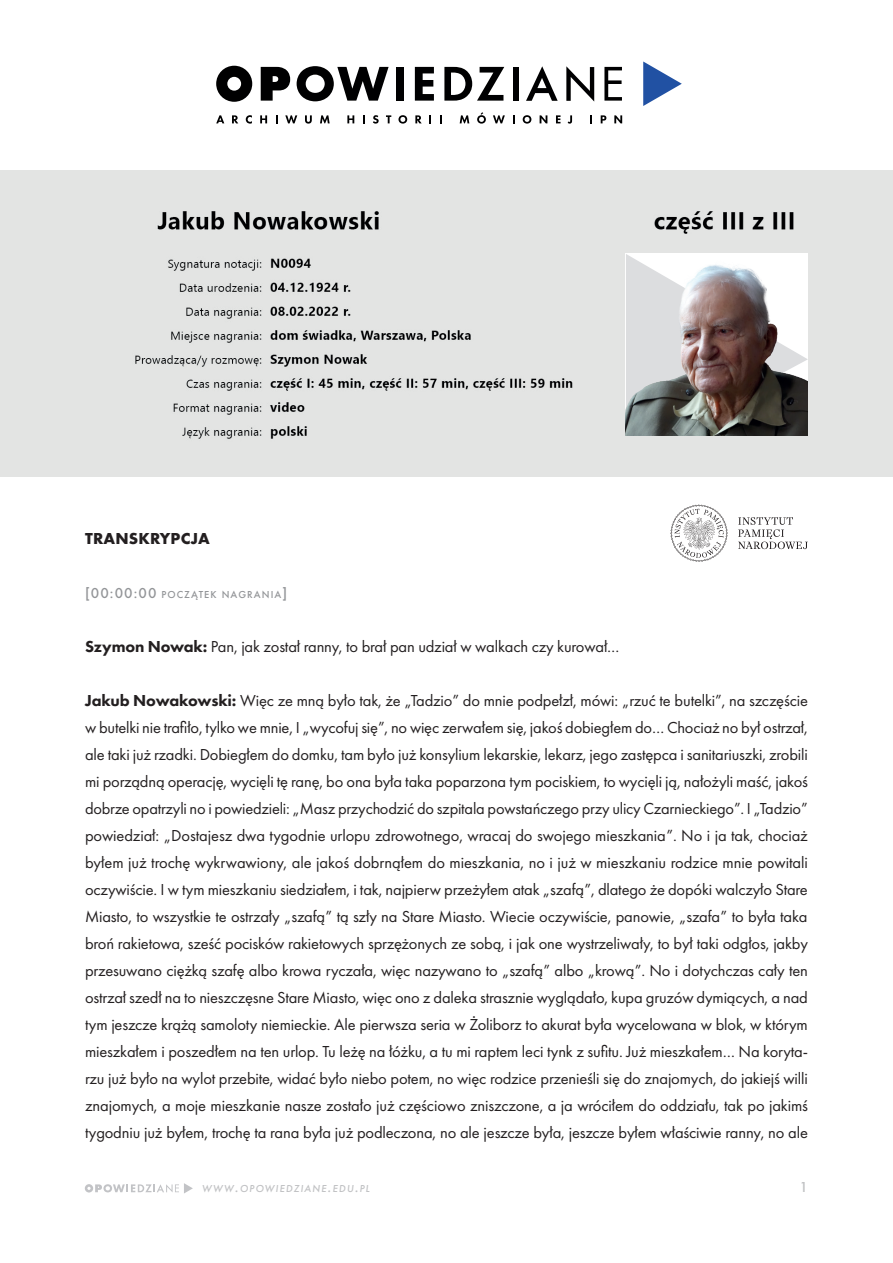
<style>
.page{position:relative;width:893px;height:1263px;background:#fff}
.page>*{position:absolute;margin:0;border:0;box-sizing:border-box;transform-origin:0 0}
.t1{font:16.5px/27px "Futura PT";letter-spacing:-.01em;color:#231f20;text-align:justify}
.t2{font:700 16.5px "Futura PT";letter-spacing:.01em;color:#231f20}
.t3{font:500 15px "Futura PT";color:#c1c2c4}
.t4{font:500 10.5px "Futura PT";letter-spacing:.105em;color:#939598}
.t5{font:italic 500 10.5px "Futura PT";letter-spacing:.105em;color:#c1c2c4}
.s1{font-size:15px}
.s2{font-weight:800}
</style>
<div class="page">
<svg style="left:85px;top:1183px;width:108px;height:10px"></svg>
<div style="left:0;top:171px;width:893px;height:306px;background:#e3e4e3"></div>
<svg style="left:261px;top:67px;width:29px;height:34px"></svg>
<svg style="left:297px;top:66px;width:92px;height:35px"></svg>
<div style="left:396px;top:67px;width:8px;height:34px;background:#000001"></div>
<svg style="left:415px;top:67px;width:19px;height:34px"></svg>
<svg style="left:444px;top:67px;width:60px;height:34px"></svg>
<div style="left:513px;top:67px;width:5px;height:34px;background:#000001"></div>
<svg style="left:526px;top:66px;width:32px;height:35px"></svg>
<svg style="left:566px;top:66px;width:28px;height:36px"></svg>
<svg style="left:604px;top:67px;width:18px;height:34px"></svg>
<svg style="left:643px;top:61px;width:39px;height:45px"></svg>
<svg style="left:216px;top:66px;width:36px;height:36px"></svg>
<svg style="left:216px;top:115px;width:8px;height:8px"></svg>
<svg style="left:232px;top:115px;width:6px;height:8px"></svg>
<svg style="left:246px;top:115px;width:6px;height:9px"></svg>
<svg style="left:260px;top:115px;width:7px;height:8px"></svg>
<svg style="left:276px;top:115px;width:2px;height:8px"></svg>
<svg style="left:285px;top:115px;width:12px;height:8px"></svg>
<svg style="left:305px;top:115px;width:7px;height:9px"></svg>
<svg style="left:320px;top:115px;width:10px;height:8px"></svg>
<svg style="left:347px;top:115px;width:7px;height:8px"></svg>
<svg style="left:363px;top:115px;width:2px;height:8px"></svg>
<svg style="left:373px;top:115px;width:6px;height:9px"></svg>
<svg style="left:386px;top:115px;width:5px;height:8px"></svg>
<svg style="left:398px;top:115px;width:9px;height:9px"></svg>
<svg style="left:415px;top:115px;width:7px;height:8px"></svg>
<svg style="left:440px;top:115px;width:2px;height:8px"></svg>
<svg style="left:460px;top:115px;width:9px;height:8px"></svg>
<svg style="left:477px;top:112px;width:9px;height:12px"></svg>
<svg style="left:493px;top:115px;width:12px;height:8px"></svg>
<svg style="left:523px;top:115px;width:8px;height:9px"></svg>
<svg style="left:540px;top:115px;width:7px;height:8px"></svg>
<svg style="left:556px;top:115px;width:4px;height:8px"></svg>
<svg style="left:568px;top:115px;width:4px;height:9px"></svg>
<svg style="left:590px;top:115px;width:2px;height:8px"></svg>
<svg style="left:601px;top:115px;width:5px;height:8px"></svg>
<svg style="left:614px;top:115px;width:8px;height:8px"></svg>
<svg style="left:670px;top:505px;width:58px;height:57px"></svg>
<svg style="left:738px;top:517px;width:70px;height:32px"></svg>
<img style="left:626px;top:254px;width:182px;height:182px">
<p class="t2" style="left:85px;top:528px;width:126px">TRANSKRYPCJA</p>
<p class="t4" style="left:85px;top:588px;width:204px"><span class="s1">[00:00:00</span> POCZĄTEK NAGRANIA<span class="s1">]</span></p>
<p class="t1" style="left:85px;top:633px;width:536px"><span class="s2">Szymon Nowak:</span> Pan, jak został ranny, to brał pan udział w walkach czy kurował…</p>
<p class="t1" style="left:85px;top:687px;width:724px"><span class="s2">Jakub Nowakowski:</span> Więc ze mną było tak, że „Tadzio” do mnie podpełzł, mówi: „rzuć te butelki”, na szczęście w butelki nie trafiło, tylko we mnie, I „wycofuj się”, no więc zerwałem się, jakoś dobiegłem do… Chociaż no był ostrzał, ale taki już rzadki. Dobiegłem do domku, tam było już konsylium lekarskie, lekarz, jego zastępca i sanitariuszki, zrobili mi porządną operację, wycięli tę ranę, bo ona była taka poparzona tym pociskiem, to wycięli ją, nałożyli maść, jakoś dobrze opatrzyli no i powiedzieli: „Masz przychodzić do szpitala powstańczego przy ulicy Czarnieckiego”. I „Tadzio” powiedział: „Dostajesz dwa tygodnie urlopu zdrowotnego, wracaj do swojego mieszkania”. No i ja tak, chociaż byłem już trochę wykrwawiony, ale jakoś dobrnąłem do mieszkania, no i już w mieszkaniu rodzice mnie powitali oczywiście. I w tym mieszkaniu siedziałem, i tak, najpierw przeżyłem atak „szafą”, dlatego że dopóki walczyło Stare Miasto, to wszystkie te ostrzały „szafą” tą szły na Stare Miasto. Wiecie oczywiście, panowie, „szafa” to była taka broń rakietowa, sześć pocisków rakietowych sprzężonych ze sobą, i jak one wystrzeliwały, to był taki odgłos, jakby przesuwano ciężką szafę albo krowa ryczała, więc nazywano to „szafą” albo „krową”. No i dotychczas cały ten ostrzał szedł na to nieszczęsne Stare Miasto, więc ono z daleka strasznie wyglądało, kupa gruzów dymiących, a nad tym jeszcze krążą samoloty niemieckie. Ale pierwsza seria w Żoliborz to akurat była wycelowana w blok, w którym mieszkałem i poszedłem na ten urlop. Tu leżę na łóżku, a tu mi raptem leci tynk z sufitu. Już mieszkałem… Na koryta&shy;rzu już było na wylot przebite, widać było niebo potem, no więc rodzice przenieśli się do znajomych, do jakiejś willi znajomych, a moje mieszkanie nasze zostało już częściowo zniszczone, a ja wróciłem do oddziału, tak po jakimś tygodniu już byłem, trochę ta rana była już podleczona, no ale jeszcze była, jeszcze byłem właściwie ranny, no ale</p>
<p class="t5" style="left:202px;top:1182px;width:169px">WWW<span class="s1">.</span>OPOWIEDZIANE<span class="s1">.</span>EDU<span class="s1">.</span>PL</p>
<p class="t3" style="left:799px;top:1178px;width:10px">1</p>
</div>
